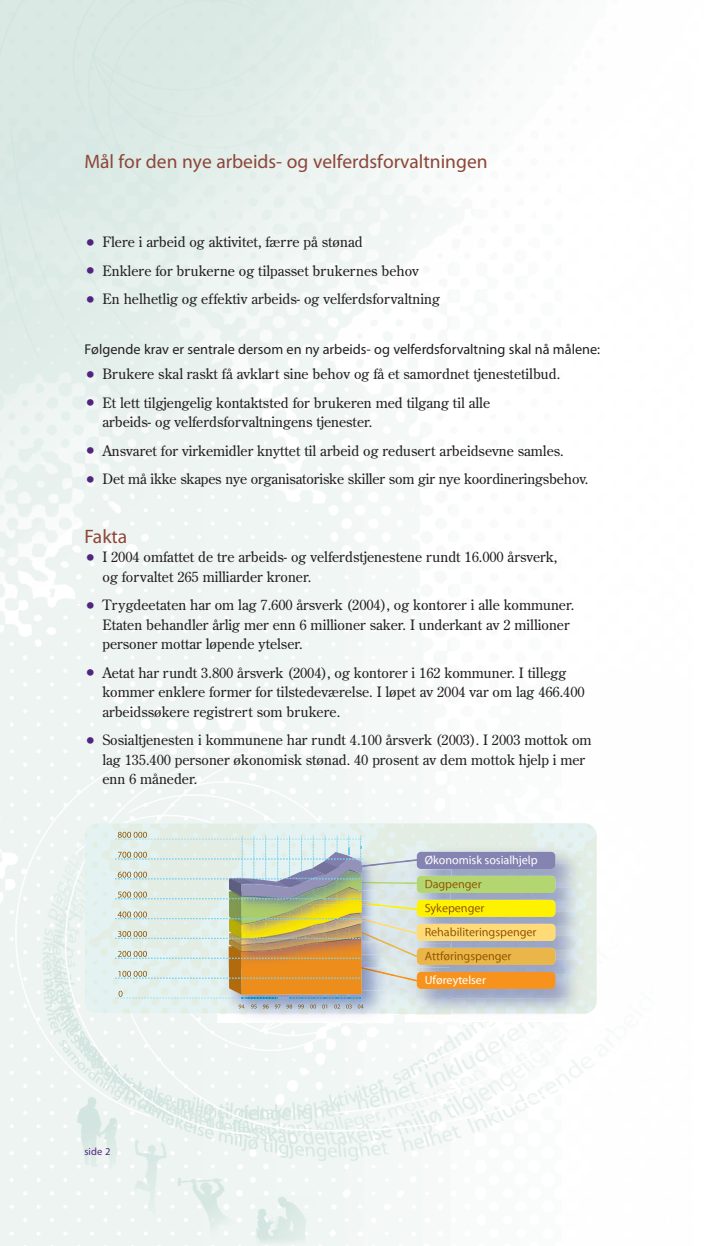
<style>
.page{position:relative;width:723px;height:1246px;background:#fff}
.page>*{position:absolute;margin:0;border:0;box-sizing:border-box;transform-origin:0 0}
.t1{font:19.5px "Myriad Pro";color:#8d4638}
.t2{font:19.5px "Myriad";color:#8d4638}
.t3{font:14.25px/19.5px "Century Old Style";color:#231f20}
.t4{font:14.25px "Myriad";color:#231f20}
.t5{font:12px/24px "Myriad";color:#945702}
.t6{font:12px "Myriad";color:#fff}
.t7{font:10.5px "Myriad";color:#512480}
.s1{font-size:18px;color:#512480}
</style>
<div class="page">
<img style="left:0;top:0;width:609px;height:1246px">
<img style="left:588px;top:830px;width:9px;height:184px">
<img style="left:86px;top:1013px;width:29px;height:1px">
<img style="left:85px;top:824px;width:153px;height:189px">
<img style="left:238px;top:824px;width:358px;height:47px">
<img style="left:588px;top:871px;width:8px;height:142px">
<img style="left:118px;top:832px;width:29px;height:4px">
<img style="left:217px;top:1015px;width:177px;height:7px">
<img style="left:419px;top:840px;width:169px;height:24px">
<img style="left:419px;top:847px;width:33px;height:5px">
<div style="left:417px;top:852px;width:138px;height:17px;background:#8583b2;border-radius:4px"></div>
<img style="left:452px;top:864px;width:136px;height:38px">
<img style="left:419px;top:869px;width:33px;height:7px">
<img style="left:419px;top:864px;width:136px;height:5px">
<img style="left:425px;top:864px;width:112px;height:3px">
<img style="left:425px;top:864px;width:78px;height:1px">
<div style="left:417px;top:876px;width:138px;height:17px;background:#b4d670;border-radius:4px"></div>
<img style="left:555px;top:888px;width:33px;height:72px">
<img style="left:419px;top:893px;width:31px;height:7px">
<img style="left:426px;top:888px;width:54px;height:3px">
<div style="left:417px;top:900px;width:138px;height:17px;background:#fff200;border-radius:4px"></div>
<img style="left:419px;top:912px;width:169px;height:14px">
<img style="left:419px;top:912px;width:136px;height:5px">
<img style="left:425px;top:912px;width:59px;height:3px">
<div style="left:417px;top:924px;width:138px;height:17px;background:#ffdb78;border-radius:4px"></div>
<img style="left:419px;top:936px;width:169px;height:14px">
<img style="left:419px;top:936px;width:136px;height:5px">
<img style="left:494px;top:936px;width:42px;height:3px">
<img style="left:426px;top:936px;width:68px;height:3px">
<div style="left:417px;top:948px;width:138px;height:17px;background:#eab649;border-radius:4px"></div>
<img style="left:405px;top:1014px;width:183px;height:8px">
<img style="left:451px;top:998px;width:137px;height:16px">
<img style="left:419px;top:965px;width:32px;height:50px">
<img style="left:451px;top:974px;width:137px;height:24px">
<svg style="left:115px;top:836px;width:304px;height:179px;background:#d5d5c1"></svg>
<img style="left:452px;top:960px;width:136px;height:14px">
<img style="left:405px;top:960px;width:45px;height:7px">
<img style="left:417px;top:960px;width:138px;height:5px">
<img style="left:488px;top:960px;width:23px;height:3px">
<img style="left:425px;top:960px;width:63px;height:3px">
<div style="left:417px;top:972px;width:138px;height:17px;background:#f7931d;border-radius:4px"></div>
<img style="left:229px;top:868px;width:96px;height:84px">
<h1 class="t1" style="left:84px;top:154px;width:405px">Mål for den nye arbeids- og velferdsforvaltningen</h1>
<p class="t3" style="left:84px;top:233px;width:280px"><span class="s1">•</span> Flere i arbeid og aktivitet, færre på stønad</p>
<p class="t3" style="left:84px;top:262px;width:336px"><span class="s1">•</span> Enklere for brukerne og tilpasset brukernes behov</p>
<p class="t3" style="left:84px;top:290px;width:357px"><span class="s1">•</span> En helhetlig og effektiv arbeids- og velferdsforvaltning</p>
<p class="t4" style="left:84px;top:344px;width:517px">Følgende krav er sentrale dersom en ny arbeids- og velferdsforvaltning skal nå målene:</p>
<p class="t3" style="left:84px;top:365px;width:477px"><span class="s1">•</span> Brukere skal raskt få avklart sine behov og få et samordnet tjenestetilbud.</p>
<p class="t3" style="left:103px;top:394px;width:389px;text-indent:-18px"><span class="s1">•</span> Et lett tilgjengelig kontaktsted for brukeren med tilgang til alle arbeids- og velferdsforvaltningens tjenester.</p>
<p class="t3" style="left:84px;top:442px;width:481px"><span class="s1">•</span> Ansvaret for virkemidler knyttet til arbeid og redusert arbeidsevne samles.</p>
<p class="t3" style="left:84px;top:470px;width:505px"><span class="s1">•</span> Det må ikke skapes nye organisatoriske skiller som gir nye koordineringsbehov.</p>
<h1 class="t2" style="left:84px;top:529px;width:44px">Fakta</h1>
<p class="t3" style="left:103px;top:548px;width:456px;text-indent:-18px"><span class="s1">•</span> I 2004 omfattet de tre arbeids- og velferdstjenestene rundt 16.000 årsverk, og forvaltet 265 milliarder kroner.</p>
<p class="t3" style="left:102px;top:596px;width:473px;text-indent:-18px"><span class="s1">•</span> Trygdeetaten har om lag 7.600 årsverk (2004), og kontorer i alle kommuner.<br>Etaten behandler årlig mer enn 6 millioner saker. I underkant av 2 millioner personer mottar løpende ytelser.</p>
<p class="t3" style="left:102px;top:664px;width:484px;text-indent:-18px"><span class="s1">•</span> Aetat har rundt 3.800 årsverk (2004), og kontorer i 162 kommuner. I tillegg kommer enklere former for tilstedeværelse. I løpet av 2004 var om lag 466.400 arbeidssøkere registrert som brukere.</p>
<p class="t3" style="left:102px;top:731px;width:491px;text-indent:-18px"><span class="s1">•</span> Sosialtjenesten i kommunene har rundt 4.100 årsverk (2003). I 2003 mottok om lag 135.400 personer økonomisk stønad. 40 prosent av dem mottok hjelp i mer enn 6 måneder.</p>
<p class="t7" style="left:84px;top:1147px;width:28px">side 2</p>
<p class="t6" style="left:425px;top:855px;width:114px">Økonomisk sosialhjelp</p>
<p class="t5" style="left:425px;top:873px;width:113px">Dagpenger<br>Sykepenger<br>Rehabiliteringspenger<br>Attføringspenger</p>
<p class="t6" style="left:425px;top:975px;width:63px">Uføreytelser</p>
</div>
